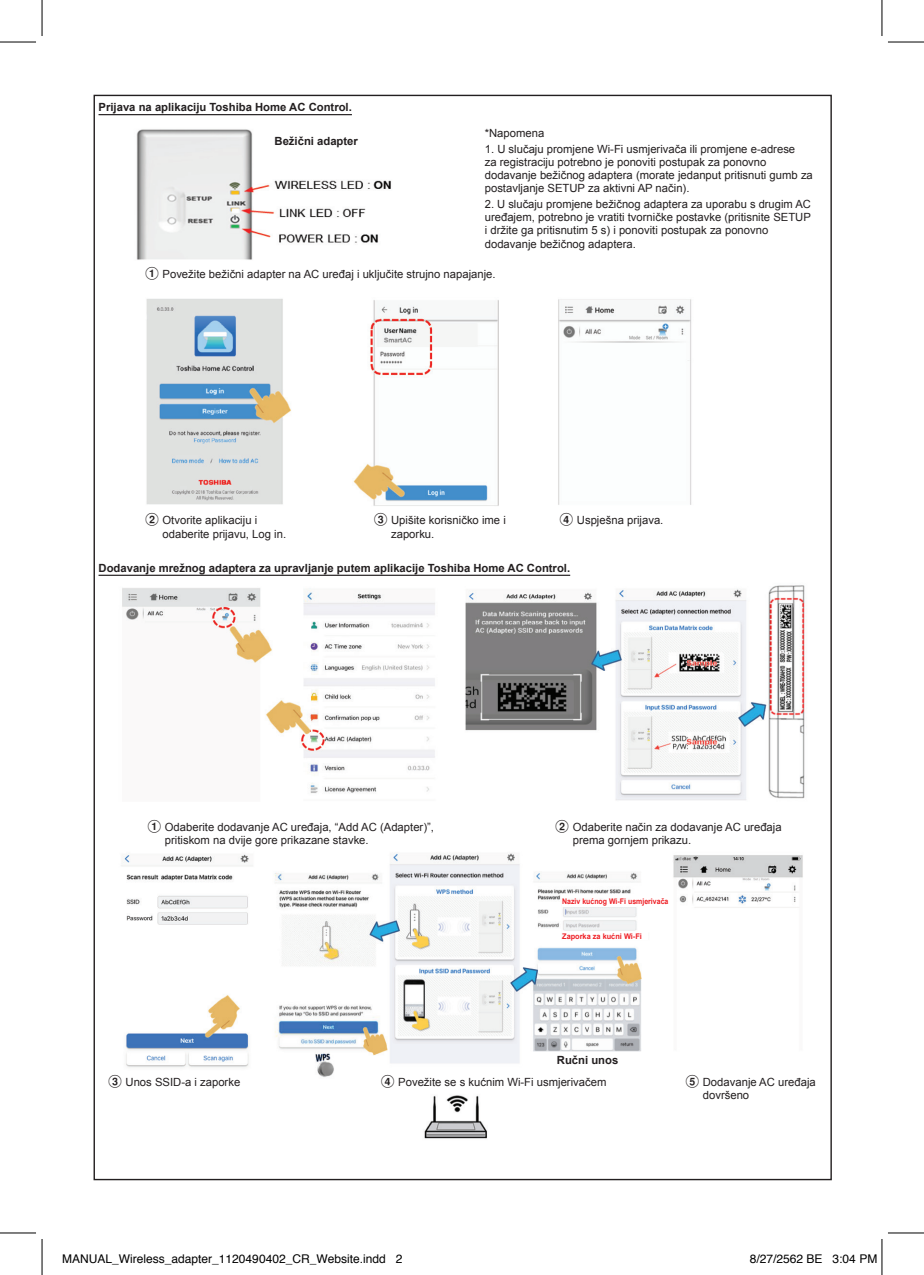
<style>
.page{position:relative;width:924px;height:1275px;background:#fff}
.page>*{position:absolute;margin:0;border:0;box-sizing:border-box;transform-origin:0 0}
.t1{font:12px "Helvetica";color:#000}
.t2{font:11.2px/13.2px "Arial";color:#231f20}
.t3{font:700 11.2px "Arial";color:#231f20}
.t4{font:700 7.8px "Arial";color:#ee1d23;scale:.9 1}
.t5{font:700 7.8px "Arial";color:#ee1d23;scale:.95 1}
.s1{font-family:"Circl Posi A";font-size:12.6px}
</style>
<div class="page">
<img style="left:111px;top:574px;width:694px;height:565px">
<div style="left:562px;top:900px;width:73px;height:6px;background:#fff"></div>
<div style="left:562px;top:932px;width:85px;height:7px;background:#fff"></div>
<hr style="left:98px;top:114px;width:254px;height:1px;background:#231f20">
<img style="left:146px;top:298px;width:145px;height:207px">
<img style="left:353px;top:300px;width:145px;height:206px">
<img style="left:558px;top:299px;width:134px;height:206px">
<img style="left:136px;top:129px;width:255px;height:131px">
<div style="left:260px;top:135px;width:114px;height:22px;background:#fff"></div>
<hr style="left:98px;top:575px;width:472px;height:1px;background:#231f20">
<hr style="left:0;top:42px;width:36px;height:1px;background:#000">
<hr style="left:887px;top:42px;width:36px;height:1px;background:#000">
<hr style="left:0;top:1232px;width:36px;height:1px;background:#000">
<hr style="left:887px;top:1232px;width:36px;height:1px;background:#000">
<hr style="left:42px;top:0;width:1px;height:36px;background:#000">
<hr style="left:42px;top:1239px;width:1px;height:36px;background:#000">
<hr style="left:881px;top:0;width:1px;height:36px;background:#000">
<hr style="left:881px;top:1239px;width:1px;height:36px;background:#000">
<p class="t3" style="left:98px;top:100px;width:255px">Prijava na aplikaciju Toshiba Home AC Control.</p>
<p class="t3" style="left:274px;top:134px;width:85px">Bežični adapter</p>
<p class="t2" style="left:484px;top:126px;width:61px">*Napomena</p>
<p class="t2" style="left:484px;top:142px;width:329px">1. U slučaju promjene Wi-Fi usmjerivača ili promjene e-adrese<br>za registraciju potrebno je ponoviti postupak za ponovno dodavanje bežičnog adaptera (morate jedanput pritisnuti gumb za postavljanje SETUP za aktivni AP način).</p>
<p class="t2" style="left:484px;top:198px;width:327px">2. U slučaju promjene bežičnog adaptera za uporabu s drugim AC uređajem, potrebno je vratiti tvorničke postavke (pritisnite SETUP i držite ga pritisnutim 5 s) i ponoviti postupak za ponovno dodavanje bežičnog adaptera.</p>
<p class="t2" style="left:145px;top:268px;width:351px"><span class="s1">1</span> Povežite bežični adapter na AC uređaj i uključite strujno napajanje.</p>
<p class="t2" style="left:162px;top:513px;width:125px;line-height:14px;text-indent:-17px"><span class="s1">2</span> Otvorite aplikaciju i odaberite prijavu, Log in.</p>
<p class="t2" style="left:391px;top:513px;width:116px;line-height:14px;text-indent:-17px"><span class="s1">3</span> Upišite korisničko ime i zaporku.</p>
<p class="t2" style="left:559px;top:514px;width:105px"><span class="s1">4</span> Uspješna prijava.</p>
<p class="t3" style="left:98px;top:560px;width:473px">Dodavanje mrežnog adaptera za upravljanje putem aplikacije Toshiba Home AC Control.</p>
<p class="t2" style="left:165px;top:821px;width:270px;line-height:12.6px;text-indent:-17px"><span class="s1">1</span> Odaberite dodavanje AC uređaja, “Add AC (Adapter)”, pritiskom na dvije gore prikazane stavke.</p>
<p class="t2" style="left:572px;top:821px;width:210px;line-height:12.6px;text-indent:-17px"><span class="s1">2</span> Odaberite način za dodavanje AC uređaja prema gornjem prikazu.</p>
<p class="t4" style="left:562px;top:896px;width:119px">Naziv kućnog Wi-Fi usmjerivača</p>
<p class="t5" style="left:562px;top:931px;width:85px">Zaporka za kućni Wi-Fi</p>
<p class="t3" style="left:556px;top:1052px;width:63px">Ručni unos</p>
<p class="t2" style="left:108px;top:1075px;width:133px"><span class="s1">3</span> Unos SSID-a i zaporke</p>
<p class="t2" style="left:381px;top:1075px;width:227px"><span class="s1">4</span> Povežite se s kućnim Wi-Fi usmjerivačem</p>
<p class="t2" style="left:702px;top:1075px;width:114px;line-height:12.6px;text-indent:-17px"><span class="s1">5</span> Dodavanje AC uređaja dovršeno</p>
<p class="t1" style="left:62px;top:1249px;width:342px">MANUAL_Wireless_adapter_1120490402_CR_Website.indd 2</p>
<p class="t1" style="left:749px;top:1249px;width:129px">8/27/2562 BE 3:04 PM</p>
</div>
